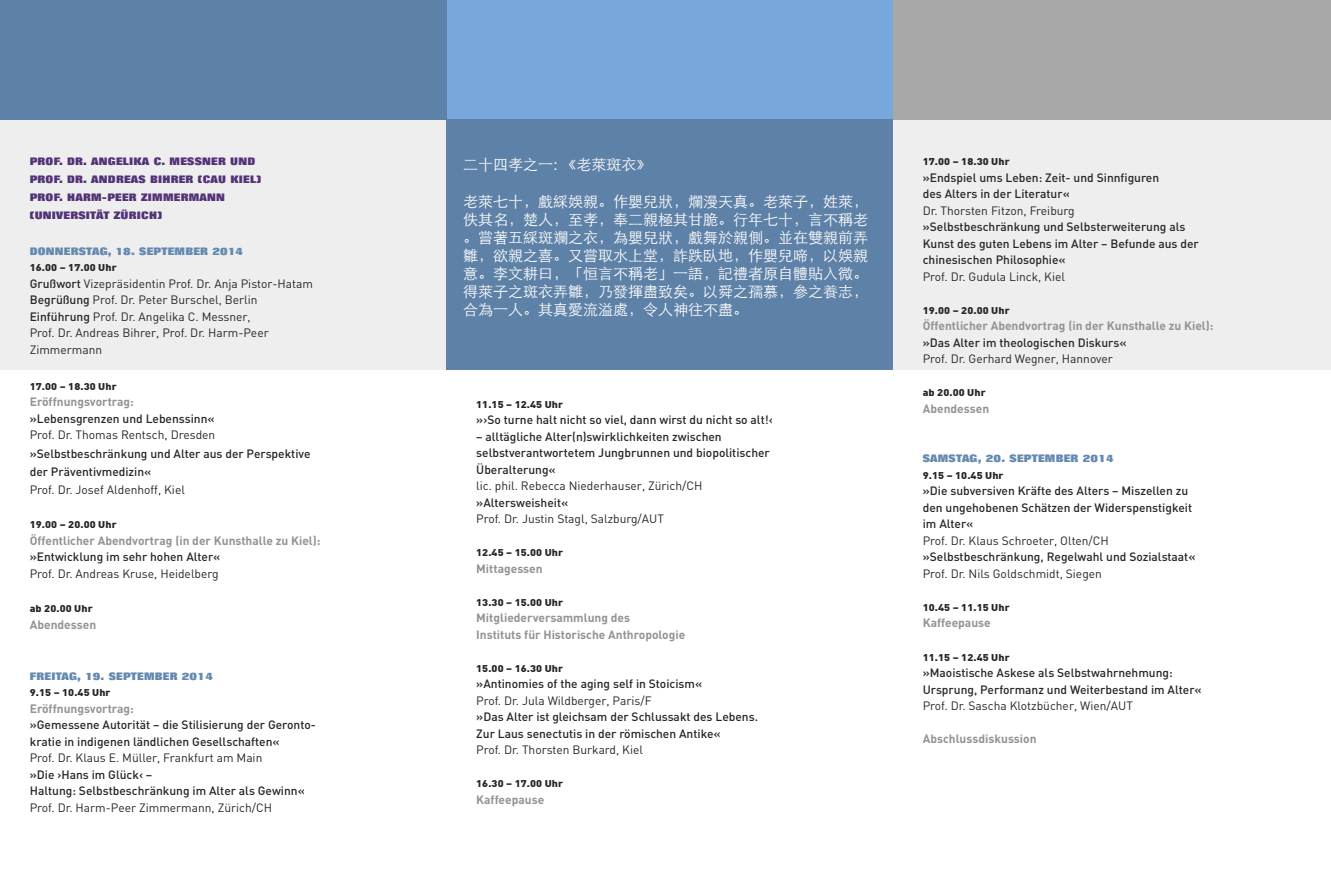
<style>
.page{position:relative;width:1331px;height:872px;background:#fff}
.page>*{position:absolute;margin:0;border:0;box-sizing:border-box;transform-origin:0 0}
.t1{font:300 15px/18px "ST Heiti SC";color:#fff;text-align:justify}
.t2{font:500 12px/16.5px "DIN";color:#272627}
.t3{font:12px/16.5px "DIN";color:#272627}
.t4{font:700 12px/16.5px "DIN";color:#939393}
.t5{font:800 10.5px/18px "Folio Std";letter-spacing:.025em;color:#533378}
.t6{font:800 10.5px "Folio Std";letter-spacing:.025em;color:#6489b0}
.t7{font:900 9.75px "DIN";letter-spacing:.01em;color:#272627;scale:1.1 1}
.s1{font-weight:500}
.s2{font-family:"Helvetica";font-weight:400}
</style>
<div class="page">
<div style="left:893px;top:119px;width:438px;height:251px;background:#eee"></div>
<div style="left:0;top:0;width:446px;height:370px;background:#eee"></div>
<div style="left:446px;top:0;width:885px;height:119px;background:#77a7db"></div>
<div style="left:446px;top:119px;width:447px;height:251px;background:#5e81a7"></div>
<div style="left:893px;top:0;width:438px;height:119px;background:#a9a8a9"></div>
<div style="left:0;top:0;width:446px;height:119px;background:#5e81a7"></div>
<p class="t5" style="left:30px;top:152px;width:233px">PROF. DR. ANGELIKA C. MESSNER UND<br>PROF. DR. ANDREAS BIHRER (CAU KIEL)<br>PROF. HARM-PEER ZIMMERMANN (UNIVERSITÄT ZÜRICH)</p>
<p class="t6" style="left:30px;top:245px;width:215px">DONNERSTAG, 18. SEPTEMBER 2014</p>
<p class="t7" style="left:30px;top:264px;width:81px">16.00 – 17.00 Uhr</p>
<p class="t3" style="left:30px;top:277px;width:285px"><span class="s1">Grußwort</span> Vizepräsidentin Prof. Dr. Anja Pistor-Hatam <span class="s1">Begrüßung</span> Prof. Dr. Peter Burschel, Berlin <span class="s1">Einführung</span> Prof. Dr. Angelika C. Messner,<br>Prof. Dr. Andreas Bihrer, Prof. Dr. Harm-Peer Zimmermann</p>
<p class="t7" style="left:30px;top:383px;width:81px">17.00 – 18.30 Uhr</p>
<p class="t4" style="left:30px;top:395px;width:106px">Eröffnungsvortrag:</p>
<p class="t2" style="left:30px;top:412px;width:186px">»Lebensgrenzen und Lebenssinn«</p>
<p class="t3" style="left:30px;top:428px;width:187px">Prof. Dr. Thomas Rentsch, Dresden</p>
<p class="t2" style="left:30px;top:445px;width:282px;line-height:18px">»Selbstbeschränkung und Alter aus der Perspektive der Präventivmedizin«</p>
<p class="t3" style="left:30px;top:482px;width:157px">Prof. Dr. Josef Aldenhoff, Kiel</p>
<p class="t7" style="left:30px;top:521px;width:81px">19.00 – 20.00 Uhr</p>
<p class="t4" style="left:30px;top:533px;width:292px">Öffentlicher Abendvortrag (in der Kunsthalle zu Kiel):</p>
<p class="t2" style="left:30px;top:550px;width:192px">»Entwicklung im sehr hohen Alter«</p>
<p class="t3" style="left:30px;top:566px;width:190px">Prof. Dr. Andreas Kruse, Heidelberg</p>
<p class="t7" style="left:30px;top:605px;width:59px">ab 20.00 Uhr</p>
<p class="t4" style="left:30px;top:617px;width:68px">Abendessen</p>
<p class="t6" style="left:30px;top:670px;width:185px">FREITAG, 19. SEPTEMBER 2014</p>
<p class="t7" style="left:30px;top:689px;width:75px">9.15 – 10.45 Uhr</p>
<p class="t4" style="left:30px;top:701px;width:106px">Eröffnungsvortrag:</p>
<p class="t2" style="left:30px;top:718px;width:288px">»Gemessene Autorität – die Stilisierung der Geronto&shy;kratie in indigenen ländlichen Gesellschaften«</p>
<p class="t3" style="left:30px;top:751px;width:234px">Prof. Dr. Klaus E. Müller, Frankfurt am Main</p>
<p class="t2" style="left:30px;top:767px;width:277px">»Die ›Hans im Glück‹ –<br>Haltung: Selbstbeschränkung im Alter als Gewinn«</p>
<p class="t3" style="left:30px;top:800px;width:244px">Prof. Dr. Harm-Peer Zimmermann, Zürich/CH</p>
<p class="t1" style="left:463px;top:156px;width:190px">二十四孝之一<span class="s2">:</span> 《老萊斑衣》</p>
<p class="t1" style="left:463px;top:192px;width:407px">老萊七十，戲綵娛親。作嬰兒狀，爛漫天真。老萊子，姓萊，佚其名，楚人，至孝，奉二親極其甘脆。行年七十，言不稱老。嘗著五綵斑斕之衣，為嬰兒狀，戲舞於親側。並在雙親前弄雛，欲親之喜。又嘗取水上堂，詐跌臥地，作嬰兒啼，以娛親意。李文耕曰，「恒言不稱老」一語，記禮者原自體貼入微。得萊子之斑衣弄雛，乃發揮盡致矣。以舜之孺慕，參之養志，合為一人。其真愛流溢處，令人神往不盡。</p>
<p class="t7" style="left:476px;top:401px;width:81px">11.15 – 12.45 Uhr</p>
<p class="t2" style="left:476px;top:413px;width:298px">»›So turne halt nicht so viel, dann wirst du nicht so alt!‹</p>
<p class="t2" style="left:476px;top:429px;width:295px">– alltägliche Alter(n)swirklichkeiten zwischen selbstverantwortetem Jungbrunnen und biopolitischer<br>Überalterung«</p>
<p class="t3" style="left:476px;top:479px;width:228px">lic. phil. Rebecca Niederhauser, Zürich/CH</p>
<p class="t2" style="left:476px;top:495px;width:93px">»Altersweisheit«</p>
<p class="t3" style="left:476px;top:512px;width:189px">Prof. Dr. Justin Stagl, Salzburg/AUT</p>
<p class="t7" style="left:476px;top:549px;width:81px">12.45 – 15.00 Uhr</p>
<p class="t4" style="left:476px;top:561px;width:68px">Mittagessen</p>
<p class="t7" style="left:476px;top:599px;width:81px">13.30 – 15.00 Uhr</p>
<p class="t4" style="left:476px;top:611px;width:210px">Mitgliederversammlung des<br>Instituts für Historische Anthropologie</p>
<p class="t7" style="left:476px;top:665px;width:81px">15.00 – 16.30 Uhr</p>
<p class="t2" style="left:476px;top:677px;width:227px">»Antinomies of the aging self in Stoicism«</p>
<p class="t3" style="left:476px;top:693px;width:177px">Prof. Dr. Jula Wildberger, Paris/F</p>
<p class="t2" style="left:476px;top:710px;width:283px">»Das Alter ist gleichsam der Schlussakt des Lebens.<br>Zur Laus senectutis in der römischen Antike«</p>
<p class="t3" style="left:476px;top:743px;width:168px">Prof. Dr. Thorsten Burkard, Kiel</p>
<p class="t7" style="left:476px;top:780px;width:81px">16.30 – 17.00 Uhr</p>
<p class="t4" style="left:476px;top:792px;width:70px">Kaffeepause</p>
<p class="t7" style="left:923px;top:158px;width:81px">17.00 – 18.30 Uhr</p>
<p class="t2" style="left:923px;top:170px;width:238px">»Endspiel ums Leben: Zeit- und Sinnfiguren des Alters in der Literatur«</p>
<p class="t3" style="left:923px;top:204px;width:153px">Dr. Thorsten Fitzon, Freiburg</p>
<p class="t2" style="left:923px;top:220px;width:277px">»Selbstbeschränkung und Selbsterweiterung als<br>Kunst des guten Lebens im Alter – Befunde aus der chinesischen Philosophie«</p>
<p class="t3" style="left:923px;top:270px;width:144px">Prof. Dr. Gudula Linck, Kiel</p>
<p class="t7" style="left:923px;top:307px;width:81px">19.00 – 20.00 Uhr</p>
<p class="t4" style="left:923px;top:319px;width:292px">Öffentlicher Abendvortrag (in der Kunsthalle zu Kiel):</p>
<p class="t2" style="left:923px;top:335px;width:205px">»Das Alter im theologischen Diskurs«</p>
<p class="t3" style="left:923px;top:352px;width:192px">Prof. Dr. Gerhard Wegner, Hannover</p>
<p class="t7" style="left:923px;top:389px;width:59px">ab 20.00 Uhr</p>
<p class="t4" style="left:923px;top:402px;width:68px">Abendessen</p>
<p class="t6" style="left:923px;top:452px;width:193px">SAMSTAG, 20. SEPTEMBER 2014</p>
<p class="t7" style="left:923px;top:472px;width:75px">9.15 – 10.45 Uhr</p>
<p class="t2" style="left:923px;top:484px;width:271px">»Die subversiven Kräfte des Alters – Miszellen zu den ungehobenen Schätzen der Widerspenstigkeit im Alter«</p>
<p class="t3" style="left:923px;top:534px;width:188px">Prof. Dr. Klaus Schroeter, Olten/CH</p>
<p class="t2" style="left:923px;top:550px;width:274px">»Selbstbeschränkung, Regelwahl und Sozialstaat«</p>
<p class="t3" style="left:923px;top:567px;width:181px">Prof. Dr. Nils Goldschmidt, Siegen</p>
<p class="t7" style="left:923px;top:604px;width:81px">10.45 – 11.15 Uhr</p>
<p class="t4" style="left:923px;top:616px;width:70px">Kaffeepause</p>
<p class="t7" style="left:923px;top:653px;width:81px">11.15 – 12.45 Uhr</p>
<p class="t2" style="left:923px;top:665px;width:280px">»Maoistische Askese als Selbstwahrnehmung:<br>Ursprung, Performanz und Weiterbestand im Alter«</p>
<p class="t3" style="left:923px;top:699px;width:212px">Prof. Dr. Sascha Klotzbücher, Wien/AUT</p>
<p class="t4" style="left:923px;top:732px;width:115px">Abschlussdiskussion</p>
</div>
